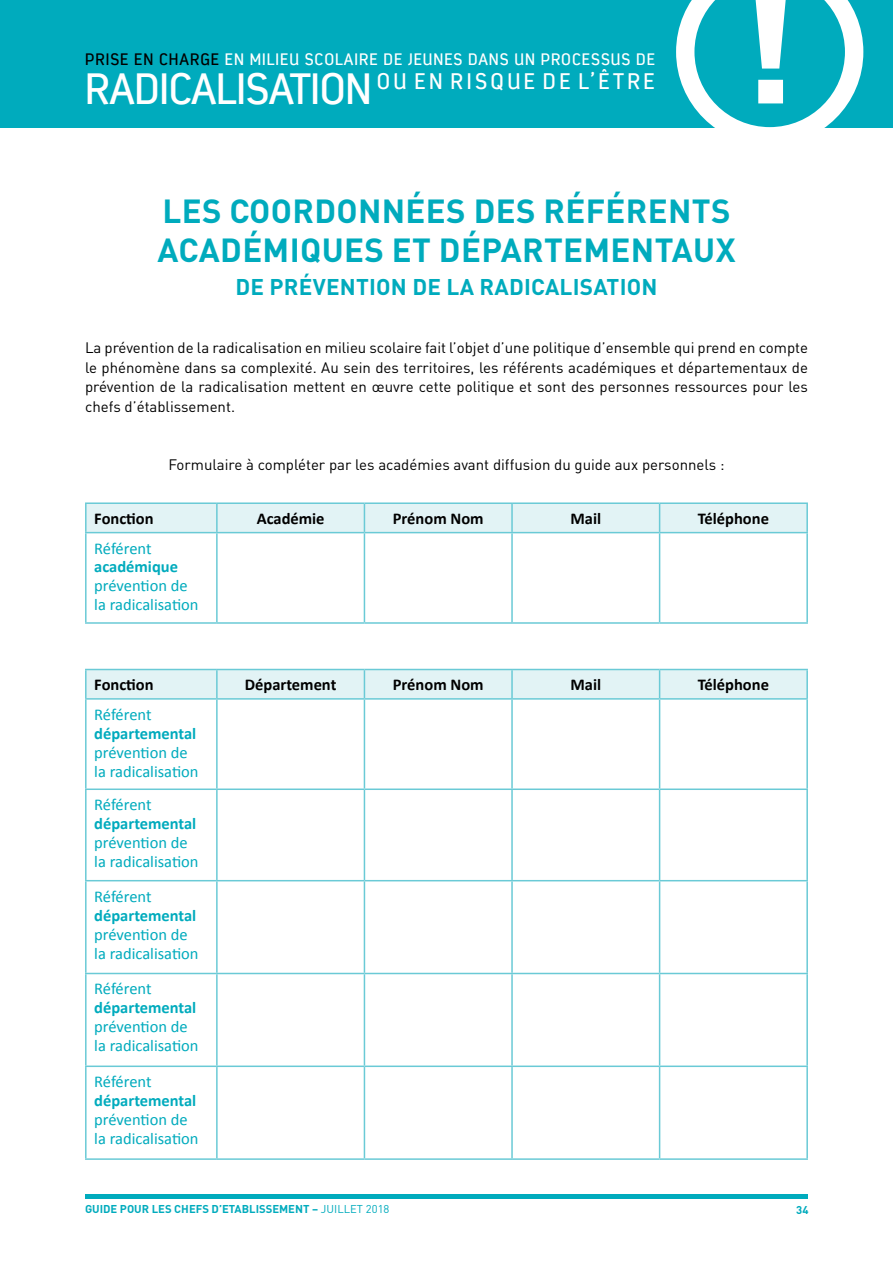
<style>
.page{position:relative;width:893px;height:1263px;background:#fff}
.page>*{position:absolute;margin:0;border:0;box-sizing:border-box;transform-origin:0 0}
.t1{font:900 147.15px "DIN Pro";color:#fff}
.t2{font:700 33px/39px "DIN Pro";letter-spacing:.01em;color:#00abbd}
.t3{font:700 22.5px "DIN Pro";letter-spacing:.01em;color:#00abbd}
.t4{font:22.35px "Estandar";letter-spacing:.155em;color:#fff}
.t5{font:16.5px/18.9px "Calibri";color:#00abbd}
.t6{font:700 16.5px "Calibri";color:#000}
.t7{font:700 16.5px "Calibri";color:#00abbd}
.t8{font:16.5px "Estandar";letter-spacing:.06em;color:#fff}
.t9{font:15px/19.5px "DIN Pro";color:#000;text-align:justify}
.t10{font:700 11.25px "DIN Pro";color:#00abbd}
.s1{color:#000}
.s2{font-size:43.5px}
.s3{font-weight:400}
</style>
<div class="page">
<hr style="left:85px;top:1194px;width:723px;height:4px;background:#00abbd">
<div style="left:0;top:0;width:893px;height:128px;background:#00abbd"></div>
<svg style="left:676px;top:0;width:187px;height:128px"></svg>
<hr style="left:85px;top:502px;width:132px;height:2px;background:#6acad6">
<hr style="left:85px;top:504px;width:2px;height:28px;background:#6acad6">
<hr style="left:217px;top:502px;width:147px;height:2px;background:#6acad6">
<hr style="left:364px;top:502px;width:148px;height:2px;background:#6acad6">
<hr style="left:512px;top:502px;width:148px;height:2px;background:#6acad6">
<hr style="left:660px;top:502px;width:148px;height:2px;background:#6acad6">
<svg style="left:86px;top:503px;width:720px;height:29px;background:#dbf0f3"></svg>
<hr style="left:806px;top:504px;width:2px;height:28px;background:#6acad6">
<hr style="left:85px;top:533px;width:2px;height:89px;background:#6acad6">
<hr style="left:659px;top:533px;width:1px;height:89px;background:#6acad6">
<hr style="left:806px;top:533px;width:2px;height:89px;background:#6acad6">
<hr style="left:85px;top:532px;width:132px;height:1px;background:#6acad6">
<hr style="left:85px;top:622px;width:132px;height:2px;background:#6acad6">
<hr style="left:217px;top:532px;width:147px;height:1px;background:#6acad6">
<hr style="left:216px;top:533px;width:2px;height:89px;background:#6acad6">
<hr style="left:217px;top:622px;width:147px;height:2px;background:#6acad6">
<hr style="left:364px;top:532px;width:148px;height:1px;background:#6acad6">
<hr style="left:364px;top:533px;width:1px;height:89px;background:#6acad6">
<hr style="left:364px;top:622px;width:148px;height:2px;background:#6acad6">
<hr style="left:512px;top:532px;width:148px;height:1px;background:#6acad6">
<hr style="left:511px;top:533px;width:2px;height:89px;background:#6acad6">
<hr style="left:512px;top:622px;width:148px;height:2px;background:#6acad6">
<hr style="left:660px;top:532px;width:148px;height:1px;background:#6acad6">
<hr style="left:660px;top:622px;width:148px;height:2px;background:#6acad6">
<svg style="left:87px;top:790px;width:719px;height:368px"></svg>
<hr style="left:85px;top:669px;width:132px;height:1px;background:#6acad6">
<hr style="left:85px;top:670px;width:2px;height:28px;background:#6acad6">
<hr style="left:660px;top:669px;width:148px;height:1px;background:#6acad6">
<svg style="left:86px;top:669px;width:720px;height:29px;background:#dbf0f3"></svg>
<hr style="left:806px;top:670px;width:2px;height:28px;background:#6acad6">
<hr style="left:85px;top:700px;width:2px;height:88px;background:#6acad6">
<hr style="left:659px;top:700px;width:1px;height:88px;background:#6acad6">
<hr style="left:806px;top:700px;width:2px;height:88px;background:#6acad6">
<hr style="left:85px;top:790px;width:2px;height:90px;background:#6acad6">
<hr style="left:659px;top:790px;width:1px;height:90px;background:#6acad6">
<hr style="left:806px;top:790px;width:2px;height:90px;background:#6acad6">
<hr style="left:85px;top:881px;width:2px;height:92px;background:#6acad6">
<hr style="left:659px;top:881px;width:1px;height:92px;background:#6acad6">
<hr style="left:806px;top:881px;width:2px;height:92px;background:#6acad6">
<hr style="left:85px;top:973px;width:132px;height:1px;background:#6acad6">
<hr style="left:85px;top:974px;width:2px;height:91px;background:#6acad6">
<hr style="left:217px;top:973px;width:147px;height:1px;background:#6acad6">
<hr style="left:364px;top:973px;width:148px;height:1px;background:#6acad6">
<hr style="left:512px;top:973px;width:148px;height:1px;background:#6acad6">
<hr style="left:660px;top:973px;width:148px;height:1px;background:#6acad6">
<hr style="left:659px;top:974px;width:1px;height:91px;background:#6acad6">
<hr style="left:806px;top:974px;width:2px;height:91px;background:#6acad6">
<hr style="left:85px;top:1065px;width:132px;height:2px;background:#6acad6">
<hr style="left:85px;top:1067px;width:2px;height:91px;background:#6acad6">
<hr style="left:217px;top:1065px;width:147px;height:2px;background:#6acad6">
<hr style="left:364px;top:1065px;width:148px;height:2px;background:#6acad6">
<hr style="left:512px;top:1065px;width:148px;height:2px;background:#6acad6">
<hr style="left:660px;top:1065px;width:148px;height:2px;background:#6acad6">
<hr style="left:659px;top:1067px;width:1px;height:91px;background:#6acad6">
<hr style="left:806px;top:1067px;width:2px;height:91px;background:#6acad6">
<hr style="left:85px;top:1158px;width:132px;height:2px;background:#6acad6">
<hr style="left:217px;top:1158px;width:147px;height:2px;background:#6acad6">
<hr style="left:364px;top:1158px;width:148px;height:2px;background:#6acad6">
<hr style="left:512px;top:1158px;width:148px;height:2px;background:#6acad6">
<hr style="left:660px;top:1158px;width:148px;height:2px;background:#6acad6">
<hr style="left:85px;top:698px;width:132px;height:2px;background:#6acad6">
<hr style="left:217px;top:698px;width:147px;height:2px;background:#6acad6">
<hr style="left:216px;top:700px;width:2px;height:88px;background:#6acad6">
<hr style="left:364px;top:698px;width:148px;height:2px;background:#6acad6">
<hr style="left:364px;top:700px;width:1px;height:88px;background:#6acad6">
<hr style="left:512px;top:698px;width:148px;height:2px;background:#6acad6">
<hr style="left:511px;top:700px;width:2px;height:88px;background:#6acad6">
<hr style="left:660px;top:698px;width:148px;height:2px;background:#6acad6">
<hr style="left:85px;top:788px;width:132px;height:2px;background:#6acad6">
<hr style="left:217px;top:788px;width:147px;height:2px;background:#6acad6">
<hr style="left:216px;top:790px;width:2px;height:90px;background:#6acad6">
<hr style="left:364px;top:788px;width:148px;height:2px;background:#6acad6">
<hr style="left:364px;top:790px;width:1px;height:90px;background:#6acad6">
<hr style="left:512px;top:788px;width:148px;height:2px;background:#6acad6">
<hr style="left:511px;top:790px;width:2px;height:90px;background:#6acad6">
<hr style="left:660px;top:788px;width:148px;height:2px;background:#6acad6">
<hr style="left:85px;top:880px;width:132px;height:1px;background:#6acad6">
<hr style="left:217px;top:880px;width:147px;height:1px;background:#6acad6">
<hr style="left:216px;top:881px;width:2px;height:92px;background:#6acad6">
<hr style="left:364px;top:880px;width:148px;height:1px;background:#6acad6">
<hr style="left:364px;top:881px;width:1px;height:92px;background:#6acad6">
<hr style="left:512px;top:880px;width:148px;height:1px;background:#6acad6">
<hr style="left:511px;top:881px;width:2px;height:92px;background:#6acad6">
<hr style="left:660px;top:880px;width:148px;height:1px;background:#6acad6">
<hr style="left:216px;top:974px;width:2px;height:91px;background:#6acad6">
<hr style="left:216px;top:1067px;width:2px;height:91px;background:#6acad6">
<hr style="left:364px;top:974px;width:1px;height:91px;background:#6acad6">
<hr style="left:364px;top:1067px;width:1px;height:91px;background:#6acad6">
<hr style="left:511px;top:974px;width:2px;height:91px;background:#6acad6">
<hr style="left:511px;top:1067px;width:2px;height:91px;background:#6acad6">
<p class="t8" style="left:85px;top:50px;width:571px"><span class="s1">PRISE EN CHARGE</span> EN MILIEU SCOLAIRE DE JEUNES DANS UN PROCESSUS DE</p>
<h3 class="t4" style="left:85px;top:68px;width:571px"><span class="s2">RADICALISATION</span> OU EN RISQUE DE L’ÊTRE</h3>
<h1 class="t1" style="left:741px;top:-50px;width:55px">!</h1>
<h2 class="t2" style="left:157px;top:190px;width:580px">LES COORDONNÉES DES RÉFÉRENTS<br>ACADÉMIQUES ET DÉPARTEMENTAUX</h2>
<h3 class="t3" style="left:235px;top:272px;width:424px">DE PRÉVENTION DE LA RADICALISATION</h3>
<p class="t9" style="left:85px;top:338px;width:724px">La prévention de la radicalisation en milieu scolaire fait l’objet d’une politique d’ensemble qui prend en compte le phénomène dans sa complexité. Au sein des territoires, les référents académiques et départementaux de prévention de la radicalisation mettent en œuvre cette politique et sont des personnes ressources pour les chefs d’établissement.</p>
<p class="t9" style="left:168px;top:455px;width:558px">Formulaire à compléter par les académies avant diffusion du guide aux personnels :</p>
<p class="t6" style="left:94px;top:508px;width:61px">Fonction</p>
<p class="t6" style="left:257px;top:508px;width:69px">Académie</p>
<p class="t6" style="left:393px;top:508px;width:92px">Prénom Nom</p>
<p class="t6" style="left:570px;top:508px;width:32px">Mail</p>
<p class="t6" style="left:698px;top:508px;width:73px">Téléphone</p>
<p class="t5" style="left:94px;top:539px;width:59px">Référent</p>
<p class="t7" style="left:94px;top:556px;width:85px">académique</p>
<p class="t5" style="left:94px;top:577px;width:106px">prévention de la radicalisation</p>
<p class="t6" style="left:94px;top:674px;width:61px">Fonction</p>
<p class="t6" style="left:245px;top:674px;width:93px">Département</p>
<p class="t6" style="left:393px;top:674px;width:92px">Prénom Nom</p>
<p class="t6" style="left:570px;top:674px;width:32px">Mail</p>
<p class="t6" style="left:698px;top:674px;width:73px">Téléphone</p>
<p class="t5" style="left:94px;top:705px;width:59px">Référent</p>
<p class="t7" style="left:94px;top:723px;width:104px">départemental</p>
<p class="t5" style="left:94px;top:743px;width:106px">prévention de la radicalisation</p>
<p class="t5" style="left:94px;top:795px;width:59px">Référent</p>
<p class="t7" style="left:94px;top:813px;width:104px">départemental</p>
<p class="t5" style="left:94px;top:833px;width:106px">prévention de la radicalisation</p>
<p class="t5" style="left:94px;top:887px;width:59px">Référent</p>
<p class="t7" style="left:94px;top:904px;width:104px">départemental</p>
<p class="t5" style="left:94px;top:925px;width:106px">prévention de la radicalisation</p>
<p class="t5" style="left:94px;top:979px;width:59px">Référent</p>
<p class="t7" style="left:94px;top:997px;width:104px">départemental</p>
<p class="t5" style="left:94px;top:1017px;width:106px">prévention de la radicalisation</p>
<p class="t5" style="left:94px;top:1072px;width:59px">Référent</p>
<p class="t7" style="left:94px;top:1090px;width:104px">départemental</p>
<p class="t5" style="left:94px;top:1110px;width:106px">prévention de la radicalisation</p>
<p class="t10" style="left:85px;top:1201px;width:306px">GUIDE POUR LES CHEFS D’ETABLISSEMENT – <span class="s3">JUILLET 2018</span></p>
<p class="t10" style="left:796px;top:1202px;width:14px">34</p>
</div>
